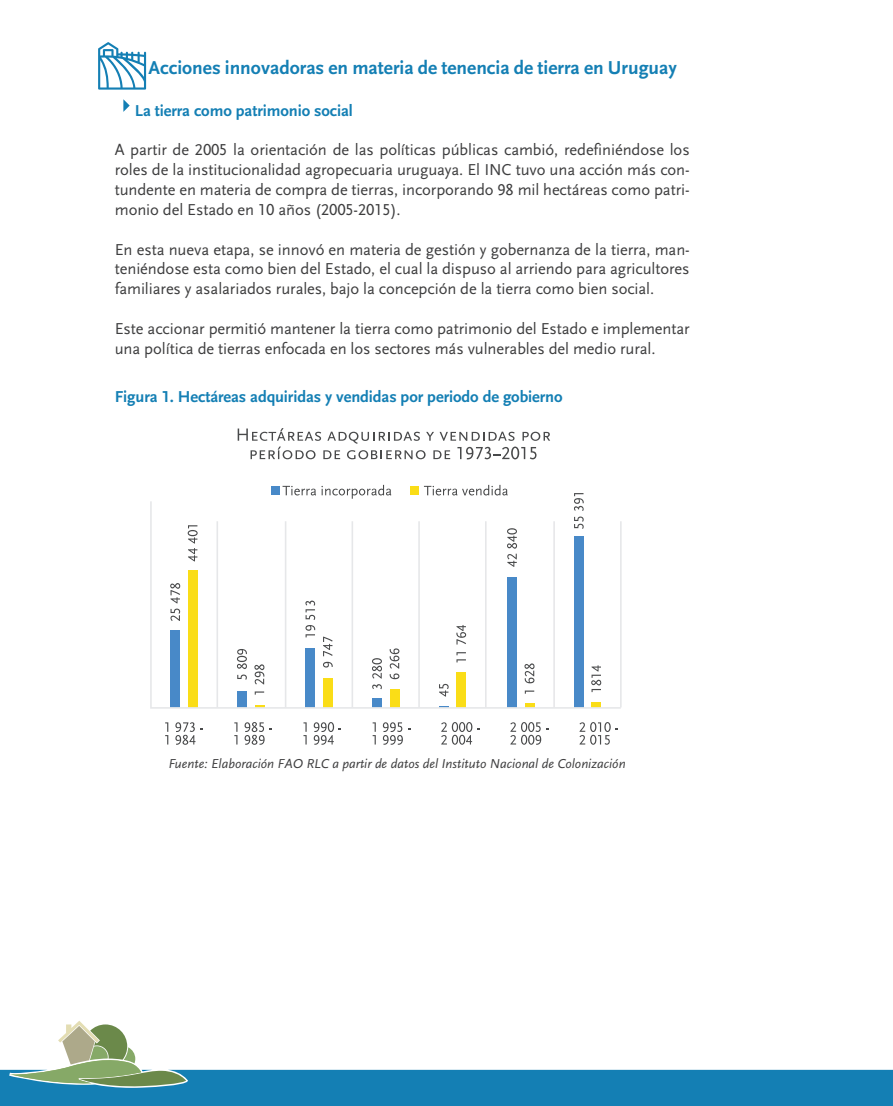
<style>
.page{position:relative;width:893px;height:1106px;background:#fff}
.page>*{position:absolute;margin:0;border:0;box-sizing:border-box;transform-origin:0 0}
.t1{font:19.5px "Scala Sans Bold LF";color:#147fb4}
.t2{font:16.5px/19.8px "Scala Sans Regular LF";letter-spacing:-.005em;color:#3e3e3f;text-align:justify}
.t3{font:16.5px "Scala Sans Bold LF";letter-spacing:-.005em;color:#147fb4}
.t4{font:13.5px "Scala Sans Regular LF Italic";color:#3e3e3f}
</style>
<div class="page">
<svg style="left:0;top:1021px;width:893px;height:85px"></svg>
<svg style="left:123px;top:99px;width:7px;height:13px"></svg>
<svg style="left:98px;top:42px;width:48px;height:48px"></svg>
<svg style="left:150px;top:501px;width:471px;height:208px"></svg>
<svg style="left:165px;top:722px;width:3px;height:22px"></svg>
<svg style="left:175px;top:722px;width:28px;height:22px"></svg>
<svg style="left:283px;top:485px;width:108px;height:14px"></svg>
<svg style="left:170px;top:583px;width:10px;height:38px"></svg>
<svg style="left:188px;top:525px;width:10px;height:36px"></svg>
<svg style="left:237px;top:649px;width:10px;height:30px"></svg>
<svg style="left:255px;top:691px;width:9px;height:3px"></svg>
<svg style="left:254px;top:664px;width:10px;height:20px"></svg>
<svg style="left:305px;top:600px;width:10px;height:37px"></svg>
<svg style="left:323px;top:662px;width:10px;height:5px"></svg>
<svg style="left:323px;top:636px;width:10px;height:20px"></svg>
<svg style="left:372px;top:684px;width:10px;height:5px"></svg>
<svg style="left:372px;top:658px;width:10px;height:20px"></svg>
<svg style="left:390px;top:648px;width:9px;height:31px"></svg>
<svg style="left:439px;top:684px;width:10px;height:12px"></svg>
<svg style="left:456px;top:652px;width:10px;height:10px"></svg>
<svg style="left:456px;top:625px;width:10px;height:19px"></svg>
<svg style="left:507px;top:528px;width:10px;height:39px"></svg>
<svg style="left:525px;top:690px;width:9px;height:3px"></svg>
<svg style="left:524px;top:663px;width:10px;height:20px"></svg>
<svg style="left:591px;top:665px;width:10px;height:27px"></svg>
<svg style="left:574px;top:493px;width:10px;height:36px"></svg>
<svg style="left:424px;top:485px;width:84px;height:10px"></svg>
<svg style="left:238px;top:428px;width:312px;height:31px"></svg>
<svg style="left:234px;top:722px;width:3px;height:22px"></svg>
<svg style="left:245px;top:722px;width:27px;height:22px"></svg>
<svg style="left:303px;top:722px;width:4px;height:22px"></svg>
<svg style="left:314px;top:722px;width:27px;height:22px"></svg>
<svg style="left:373px;top:722px;width:3px;height:22px"></svg>
<svg style="left:383px;top:722px;width:27px;height:22px"></svg>
<svg style="left:441px;top:722px;width:39px;height:22px"></svg>
<svg style="left:510px;top:722px;width:39px;height:22px"></svg>
<svg style="left:579px;top:722px;width:39px;height:22px"></svg>
<hr style="left:216px;top:521px;width:2px;height:186px;background:#e6e7e9">
<hr style="left:285px;top:521px;width:1px;height:186px;background:#e6e7e9">
<hr style="left:352px;top:521px;width:1px;height:186px;background:#e6e7e9">
<hr style="left:418px;top:521px;width:2px;height:186px;background:#e6e7e9">
<hr style="left:485px;top:521px;width:2px;height:186px;background:#e6e7e9">
<hr style="left:553px;top:521px;width:2px;height:186px;background:#e6e7e9">
<hr style="left:620px;top:521px;width:2px;height:186px;background:#e6e7e9">
<div style="left:272px;top:486px;width:8px;height:9px;background:#4889c8"></div>
<div style="left:410px;top:486px;width:9px;height:9px;background:#fadd17"></div>
<p class="t1" style="left:148px;top:57px;width:530px">Acciones innovadoras en materia de tenencia de tierra en Uruguay</p>
<p class="t3" style="left:135px;top:102px;width:219px">La tierra como patrimonio social</p>
<p class="t2" style="left:115px;top:140px;width:576px">A partir de 2005 la orientación de las políticas públicas cambió, redefiniéndose los roles de la institucionalidad agropecuaria uruguaya. El INC tuvo una acción más con&shy;tundente en materia de compra de tierras, incorporando 98 mil hectáreas como patri&shy;monio del Estado en 10 años (2005-2015).</p>
<p class="t2" style="left:115px;top:239px;width:576px">En esta nueva etapa, se innovó en materia de gestión y gobernanza de la tierra, man&shy;teniéndose esta como bien del Estado, el cual la dispuso al arriendo para agricultores familiares y asalariados rurales, bajo la concepción de la tierra como bien social.</p>
<p class="t2" style="left:115px;top:319px;width:576px">Este accionar permitió mantener la tierra como patrimonio del Estado e implementar una política de tierras enfocada en los sectores más vulnerables del medio rural.</p>
<p class="t3" style="left:115px;top:388px;width:449px">Figura 1. Hectáreas adquiridas y vendidas por periodo de gobierno</p>
<p class="t4" style="left:169px;top:756px;width:459px">Fuente: Elaboración FAO RLC a partir de datos del Instituto Nacional de Colonización</p>
</div>
